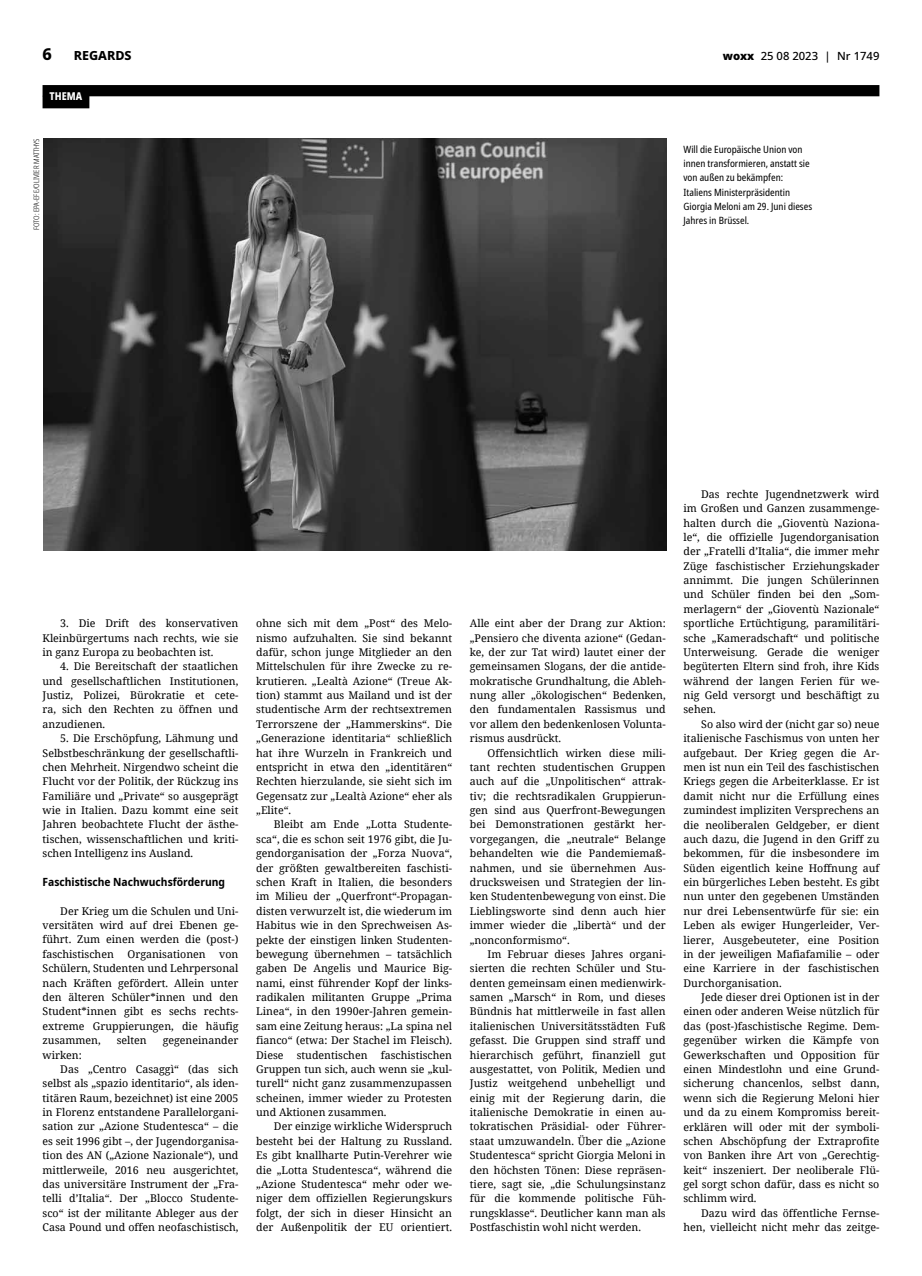
<style>
.page{position:relative;width:922px;height:1276px;background:#fff}
.page>*{position:absolute;margin:0;border:0;box-sizing:border-box;transform-origin:0 0}
.t1{font:800 16.25px "Noto Sans";color:#000}
.t2{font:800 12.5px "Noto Sans";color:#000}
.t3{font:700 semi-condensed 11.25px "Noto Sans";color:#000}
.t4{font:500 11.25px "Noto Sans";color:#000}
.t5{font:800 condensed 10.75px "Noto Sans";color:#fff}
.t6{font:10.62px/14.4px "Noto Serif";color:#000;text-align:justify}
.t7{font:condensed 10px/14.4px "Noto Sans";color:#000}
.t8{font:300 condensed 7.5px "Noto Sans";color:#000}
.s1{font-weight:900}
</style>
<div class="page">
<div style="left:43px;top:85px;width:836px;height:11px;background:#000"></div>
<div style="left:43px;top:96px;width:46px;height:12px;background:#000"></div>
<img style="left:43px;top:138px;width:623px;height:413px">
<h1 class="t1" style="left:43px;top:42px;width:11px">6</h1>
<p class="t2" style="left:74px;top:47px;width:59px">REGARDS</p>
<p class="t4" style="left:722px;top:48px;width:158px"><span class="s1">woxx</span> 25 08 2023 | Nr 1749</p>
<p class="t5" style="left:50px;top:89px;width:34px">THEMA</p>
<p class="t8" style="left:31px;top:230px;width:93px;rotate:-90deg">Foto: EPA-EFE/OLIVIER MATTHYS</p>
<p class="t7" style="left:683px;top:142px;width:130px">Will die Europäische Union von innen transformieren, anstatt sie von außen zu bekämpfen:<br>Italiens Ministerpräsidentin<br>Giorgia Meloni am 29. Juni dieses<br>Jahres in Brüssel.</p>
<p class="t6" style="left:43px;top:616px;width:197px;text-indent:18px">3. Die Drift des konservativen Kleinbürgertums nach rechts, wie sie in ganz Europa zu beobachten ist.</p>
<p class="t6" style="left:43px;top:659px;width:197px;text-indent:18px">4. Die Bereitschaft der staatlichen und gesellschaftlichen Institutionen, Justiz, Polizei, Bürokratie et cete&shy;ra, sich den Rechten zu öffnen und anzudienen.</p>
<p class="t6" style="left:43px;top:731px;width:197px;text-indent:18px">5. Die Erschöpfung, Lähmung und Selbstbeschränkung der gesellschaftli&shy;chen Mehrheit. Nirgendwo scheint die Flucht vor der Politik, der Rückzug ins Familiäre und „Private“ so ausgeprägt wie in Italien. Dazu kommt eine seit Jahren beobachtete Flucht der ästhe&shy;tischen, wissenschaftlichen und kriti&shy;schen Intelligenz ins Ausland.</p>
<p class="t3" style="left:43px;top:874px;width:184px">Faschistische Nachwuchsförderung</p>
<p class="t6" style="left:43px;top:903px;width:197px;text-indent:18px">Der Krieg um die Schulen und Uni&shy;versitäten wird auf drei Ebenen ge&shy;führt. Zum einen werden die (post-) faschistischen</p>
<p class="t6" style="left:127px;top:946px;width:80px">Organisationen</p>
<p class="t6" style="left:43px;top:946px;width:197px;text-indent:177px">von Schülern, Studenten und Lehrpersonal nach Kräften gefördert. Allein unter den älteren Schüler*innen und den Student*innen gibt es sechs rechts&shy;extreme Gruppierungen, die häufig zusammen,</p>
<p class="t6" style="left:117px;top:1032px;width:32px">selten</p>
<p class="t6" style="left:163px;top:1032px;width:77px">gegeneinander</p>
<p class="t6" style="left:43px;top:1047px;width:41px">wirken:</p>
<p class="t6" style="left:60px;top:1061px;width:180px">Das „Centro Casaggì“ (das sich</p>
<p class="t6" style="left:43px;top:1076px;width:197px">selbst als „spazio identitario“, als iden-</p>
<p class="t6" style="left:43px;top:1090px;width:197px">titären Raum, bezeichnet) ist eine 2005</p>
<p class="t6" style="left:43px;top:1104px;width:197px">in Florenz entstandene Parallelorgani-</p>
<p class="t6" style="left:43px;top:1119px;width:197px">sation zur „Azione Studentesca“ – die</p>
<p class="t6" style="left:43px;top:1133px;width:197px">es seit 1996 gibt –, der Jugendorganisa-</p>
<p class="t6" style="left:43px;top:1147px;width:197px">tion des AN („Azione Nazionale“), und</p>
<p class="t6" style="left:43px;top:1162px;width:197px">mittlerweile, 2016 neu ausgerichtet,</p>
<p class="t6" style="left:43px;top:1176px;width:197px">das universitäre Instrument der „Fra-</p>
<p class="t6" style="left:43px;top:1191px;width:197px">telli d’Italia“. Der „Blocco Studente-</p>
<p class="t6" style="left:43px;top:1205px;width:197px">sco“ ist der militante Ableger aus der</p>
<p class="t6" style="left:43px;top:1219px;width:197px">Casa Pound und offen neofaschistisch,</p>
<p class="t6" style="left:256px;top:616px;width:197px">ohne sich mit dem „Post“ des Melo&shy;nismo aufzuhalten. Sie sind bekannt dafür, schon junge Mitglieder an den Mittelschulen für ihre Zwecke zu re&shy;krutieren. „Lealtà Azione“ (Treue Ak&shy;tion) stammt aus Mailand und ist der studentische Arm der rechtsextremen Terrorszene der „Hammerskins“. Die „Generazione identitaria“ schließlich hat ihre Wurzeln in Frankreich und entspricht in etwa den „identitären“ Rechten hierzulande, sie sieht sich im Gegensatz zur „Lealtà Azione“ eher als „Elite“.</p>
<p class="t6" style="left:256px;top:817px;width:197px;text-indent:18px">Bleibt am Ende „Lotta Studente&shy;sca“, die es schon seit 1976 gibt, die Ju&shy;gendorganisation der „Forza Nuova“, der größten gewaltbereiten faschisti&shy;schen Kraft in Italien, die besonders im Milieu der „Querfront“-Propagan&shy;disten verwurzelt ist, die wiederum im Habitus wie in den Sprechweisen As&shy;pekte der einstigen linken Studenten&shy;bewegung übernehmen – tatsächlich gaben De Angelis und Maurice Big&shy;nami, einst führender Kopf der links&shy;radikalen militanten Gruppe „Prima Linea“, in den 1990er-Jahren gemein&shy;sam eine Zeitung heraus: „La spina nel fianco“ (etwa: Der Stachel im Fleisch).<br>Diese studentischen faschistischen Gruppen tun sich, auch wenn sie „kul&shy;turell“ nicht ganz zusammenzupassen scheinen, immer wieder zu Protesten und Aktionen zusammen.</p>
<p class="t6" style="left:256px;top:1119px;width:197px;text-indent:18px">Der einzige wirkliche Widerspruch besteht bei der Haltung zu Russland.<br>Es gibt knallharte Putin-Verehrer wie die „Lotta Studentesca“, während die „Azione Studentesca“ mehr oder we&shy;niger dem offiziellen Regierungskurs folgt, der sich in dieser Hinsicht an der Außenpolitik der EU orientiert.</p>
<p class="t6" style="left:470px;top:616px;width:197px">Alle eint aber der Drang zur Aktion: „Pensiero che diventa azione“ (Gedan&shy;ke, der zur Tat wird) lautet einer der gemeinsamen Slogans, der die antide&shy;mokratische Grundhaltung, die Ableh&shy;nung aller „ökologischen“ Bedenken, den fundamentalen Rassismus und vor allem den bedenkenlosen Volunta&shy;rismus ausdrückt.</p>
<p class="t6" style="left:470px;top:745px;width:197px;text-indent:18px">Offensichtlich wirken diese mili&shy;tant rechten studentischen Gruppen auch auf die „Unpolitischen“ attrak&shy;tiv; die rechtsradikalen Gruppierun&shy;gen sind aus Querfront-Bewegungen bei Demonstrationen gestärkt her&shy;vorgegangen, die „neutrale“ Belange behandelten wie die Pandemiemaß&shy;nahmen, und sie übernehmen Aus&shy;drucksweisen und Strategien der lin&shy;ken Studentenbewegung von einst. Die Lieblingsworte sind denn auch hier immer wieder die „libertà“ und der „nonconformismo“.</p>
<p class="t6" style="left:470px;top:946px;width:197px;text-indent:18px">Im Februar dieses Jahres organi&shy;sierten die rechten Schüler und Stu&shy;denten gemeinsam einen medienwirk&shy;samen „Marsch“ in Rom, und dieses Bündnis hat mittlerweile in fast allen italienischen Universitätsstädten Fuß gefasst. Die Gruppen sind straff und hierarchisch geführt, finanziell gut ausgestattet, von Politik, Medien und Justiz weitgehend unbehelligt und einig mit der Regierung darin, die italienische Demokratie in einen au&shy;tokratischen Präsidial- oder Führer&shy;staat umzuwandeln. Über die „Azione Studentesca“ spricht Giorgia Meloni in den höchsten Tönen: Diese repräsen&shy;tiere, sagt sie, „die Schulungsinstanz für die kommende politische Füh&shy;rungsklasse“. Deutlicher kann man als Postfaschistin wohl nicht werden.</p>
<p class="t6" style="left:683px;top:486px;width:197px;text-indent:18px">Das rechte Jugendnetzwerk wird im Großen und Ganzen zusammenge&shy;halten durch die „Gioventù Naziona&shy;le“, die offizielle Jugendorganisation der „Fratelli d’Italia“, die immer mehr Züge faschistischer Erziehungskader annimmt. Die jungen Schülerinnen und Schüler finden bei den „Som&shy;merlagern“ der „Gioventù Nazionale“ sportliche Ertüchtigung, paramilitäri&shy;sche „Kameradschaft“ und politische Unterweisung. Gerade die weniger begüterten Eltern sind froh, ihre Kids während der langen Ferien für we&shy;nig Geld versorgt und beschäftigt zu sehen.</p>
<p class="t6" style="left:683px;top:716px;width:197px;text-indent:18px">So also wird der (nicht gar so) neue italienische Faschismus von unten her aufgebaut. Der Krieg gegen die Ar&shy;men ist nun ein Teil des faschistischen Kriegs gegen die Arbeiterklasse. Er ist damit nicht nur die Erfüllung eines zumindest impliziten Versprechens an die neoliberalen Geldgeber, er dient auch dazu, die Jugend in den Griff zu bekommen, für die insbesondere im Süden eigentlich keine Hoffnung auf ein bürgerliches Leben besteht. Es gibt nun unter den gegebenen Umständen nur drei Lebensentwürfe für sie: ein Leben als ewiger Hungerleider, Ver&shy;lierer, Ausgebeuteter, eine Position in der jeweiligen Mafiafamilie – oder eine Karriere in der faschistischen Durchorganisation.</p>
<p class="t6" style="left:683px;top:989px;width:197px;text-indent:18px">Jede dieser drei Optionen ist in der einen oder anderen Weise nützlich für das (post-)faschistische Regime. Dem&shy;gegenüber wirken die Kämpfe von Gewerkschaften und Opposition für einen Mindestlohn und eine Grund&shy;sicherung chancenlos, selbst dann, wenn sich die Regierung Meloni hier und da zu einem Kompromiss bereit&shy;erklären will oder mit der symboli&shy;schen Abschöpfung der Extraprofite von Banken ihre Art von „Gerechtig&shy;keit“ inszeniert. Der neoliberale Flü&shy;gel sorgt schon dafür, dass es nicht so schlimm wird.</p>
<p class="t6" style="left:683px;top:1205px;width:197px;text-align:right">Dazu wird das öffentliche Fernse&shy;hen, vielleicht nicht mehr das zeitge-</p>
</div>
